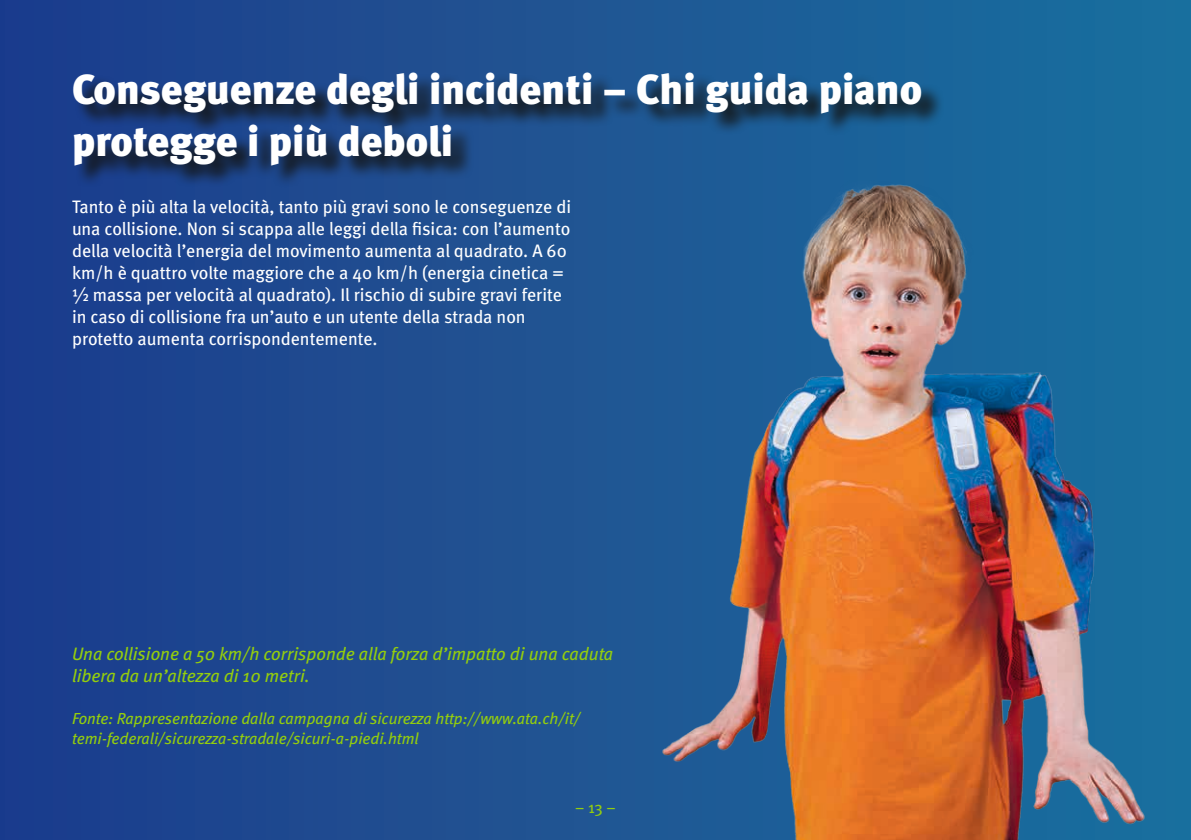
<style>
.page{position:relative;width:1191px;height:840px;background:#fff}
.page>*{position:absolute;margin:0;border:0;box-sizing:border-box;transform-origin:0 0}
.t1{font:900 42px/52px "Meta";color:#fff}
.t2{font:18px/22px "Meta";color:#fff}
.t3{font:italic 18px/22px "Meta";color:#94ce0d}
.t4{font:italic 16px/20px "Meta";color:#94ce0d}
.t5{font:16px "Meta";color:#94ce0d}
</style>
<div class="page">
<div style="left:0;top:0;width:1191px;height:839px;background:linear-gradient(to right,#1f3b8b,#1a709e)"></div>
<svg style="left:74px;top:74px;width:870px;height:114px;background:#1a3d72"></svg>
<img style="left:420px;top:98px;width:771px;height:741px">
<h1 class="t1" style="left:72px;top:63px;width:851px">Conseguenze degli incidenti – Chi guida piano protegge i più deboli</h1>
<p class="t2" style="left:72px;top:195px;width:500px">Tanto è più alta la velocità, tanto più gravi sono le conseguenze di una collisione. Non si scappa alle leggi della fisica: con l’aumento della velocità l’energia del movimento aumenta al quadrato. A 60 km/h è quattro volte maggiore che a 40 km/h (energia cinetica = ½ massa per velocità al quadrato). Il rischio di subire gravi ferite in caso di collisione fra un’auto e un utente della strada non protetto aumenta corrispondentemente.</p>
<p class="t3" style="left:72px;top:642px;width:543px">Una collisione a 50 km/h corrisponde alla forza d’impatto di una caduta libera da un’altezza di 10 metri.</p>
<p class="t4" style="left:72px;top:708px;width:510px">Fonte: Rappresentazione dalla campagna di sicurezza http://www.ata.ch/it/ temi-federali/sicurezza-stradale/sicuri-a-piedi.html</p>
<p class="t5" style="left:575px;top:797px;width:42px">– 13 –</p>
</div>
